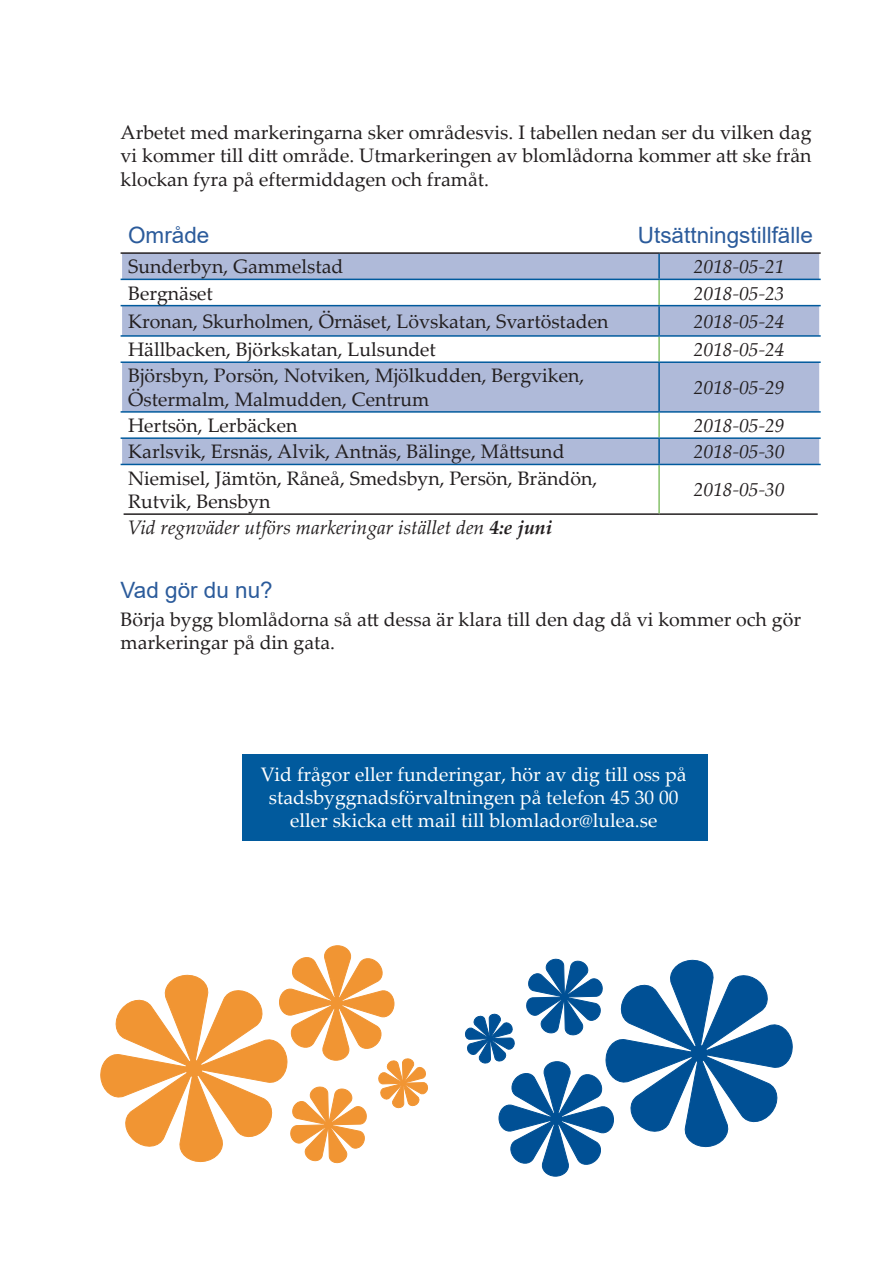
<style>
.page{position:relative;width:893px;height:1263px;background:#fff}
.page>*{position:absolute;margin:0;border:0;box-sizing:border-box;transform-origin:0 0}
.underrubrik{font:22.5px "Arial";color:#2b5b9b}
.text{font:19.5px/23.4px "Palatino Linotype";color:#231f20}
.t1{font:italic 19.5px "Palatino Linotype";color:#231f20}
.ruttext{font:19.5px/23.4px "Palatino Linotype";color:#fff;text-align:center}
.s1{font-weight:700}
</style>
<div class="page">
<div style="left:122px;top:254px;width:697px;height:25px;background:#afbad9"></div>
<svg style="left:122px;top:280px;width:697px;height:234px"></svg>
<hr style="left:121px;top:252px;width:538px;height:2px;background:#231f20">
<hr style="left:659px;top:252px;width:162px;height:2px;background:#231f20">
<hr style="left:124px;top:513px;width:535px;height:2px;background:#231f20">
<hr style="left:659px;top:513px;width:159px;height:2px;background:#231f20">
<hr style="left:658px;top:280px;width:2px;height:25px;background:#86c26a">
<hr style="left:658px;top:337px;width:2px;height:24px;background:#86c26a">
<hr style="left:658px;top:413px;width:2px;height:24px;background:#86c26a">
<hr style="left:658px;top:465px;width:2px;height:48px;background:#86c26a">
<hr style="left:121px;top:305px;width:538px;height:1px;background:#015a9d">
<hr style="left:121px;top:335px;width:538px;height:2px;background:#015a9d">
<hr style="left:121px;top:279px;width:538px;height:1px;background:#015a9d">
<hr style="left:658px;top:363px;width:2px;height:48px;background:#015a9d">
<hr style="left:658px;top:439px;width:2px;height:25px;background:#015a9d">
<hr style="left:658px;top:254px;width:2px;height:25px;background:#015a9d">
<hr style="left:659px;top:279px;width:162px;height:1px;background:#015a9d">
<hr style="left:659px;top:305px;width:162px;height:1px;background:#015a9d">
<hr style="left:658px;top:306px;width:2px;height:29px;background:#015a9d">
<hr style="left:659px;top:335px;width:162px;height:2px;background:#015a9d">
<hr style="left:121px;top:361px;width:538px;height:2px;background:#015a9d">
<hr style="left:659px;top:361px;width:162px;height:2px;background:#015a9d">
<hr style="left:121px;top:411px;width:538px;height:2px;background:#015a9d">
<hr style="left:659px;top:411px;width:162px;height:2px;background:#015a9d">
<hr style="left:121px;top:437px;width:538px;height:2px;background:#015a9d">
<hr style="left:659px;top:437px;width:162px;height:2px;background:#015a9d">
<hr style="left:121px;top:464px;width:538px;height:1px;background:#015a9d">
<hr style="left:659px;top:464px;width:162px;height:1px;background:#015a9d">
<div style="left:242px;top:754px;width:466px;height:86px;background:#015a9d"></div>
<svg style="left:465px;top:958px;width:328px;height:219px"></svg>
<svg style="left:100px;top:945px;width:328px;height:219px"></svg>
<p class="text" style="left:121px;top:120px;width:692px;text-align:justify">Arbetet med markeringarna sker områdesvis. I tabellen nedan ser du vilken dag vi kommer till ditt område. Utmarkeringen av blomlådorna kommer att ske från klockan fyra på eftermiddagen och framåt.</p>
<p class="underrubrik" style="left:128px;top:220px;width:83px">Område</p>
<p class="underrubrik" style="left:638px;top:220px;width:177px">Utsättningstillfälle</p>
<p class="text" style="left:128px;top:254px;width:217px">Sunderbyn, Gammelstad</p>
<p class="t1" style="left:694px;top:253px;width:92px">2018-05-21</p>
<p class="text" style="left:128px;top:281px;width:86px">Bergnäset</p>
<p class="t1" style="left:694px;top:279px;width:92px">2018-05-23</p>
<p class="text" style="left:128px;top:309px;width:482px">Kronan, Skurholmen, Örnäset, Lövskatan, Svartöstaden</p>
<p class="t1" style="left:694px;top:307px;width:92px">2018-05-24</p>
<p class="text" style="left:128px;top:337px;width:309px">Hällbacken, Björkskatan, Lulsundet</p>
<p class="t1" style="left:694px;top:336px;width:92px">2018-05-24</p>
<p class="text" style="left:128px;top:363px;width:458px">Björsbyn, Porsön, Notviken, Mjölkudden, Bergviken,<br>Östermalm, Malmudden, Centrum</p>
<p class="t1" style="left:694px;top:374px;width:92px">2018-05-29</p>
<p class="text" style="left:128px;top:413px;width:171px">Hertsön, Lerbäcken</p>
<p class="t1" style="left:694px;top:412px;width:92px">2018-05-29</p>
<p class="text" style="left:128px;top:439px;width:438px">Karlsvik, Ersnäs, Alvik, Antnäs, Bälinge, Måttsund</p>
<p class="t1" style="left:694px;top:438px;width:92px">2018-05-30</p>
<p class="text" style="left:128px;top:466px;width:471px">Niemisel, Jämtön, Råneå, Smedsbyn, Persön, Brändön,<br>Rutvik, Bensbyn</p>
<p class="t1" style="left:694px;top:476px;width:92px">2018-05-30</p>
<p class="t1" style="left:128px;top:514px;width:426px">Vid regnväder utförs markeringar istället den <span class="s1">4:e juni</span></p>
<p class="underrubrik" style="left:121px;top:574px;width:154px">Vad gör du nu?</p>
<p class="text" style="left:121px;top:606px;width:682px">Börja bygg blomlådorna så att dessa är klara till den dag då vi kommer och gör markeringar på din gata.</p>
<p class="ruttext" style="left:261px;top:761px;width:427px">Vid frågor eller funderingar, hör av dig till oss på stadsbyggnadsförvaltningen på telefon 45 30 00 eller skicka ett mail till blomlador@lulea.se</p>
</div>
